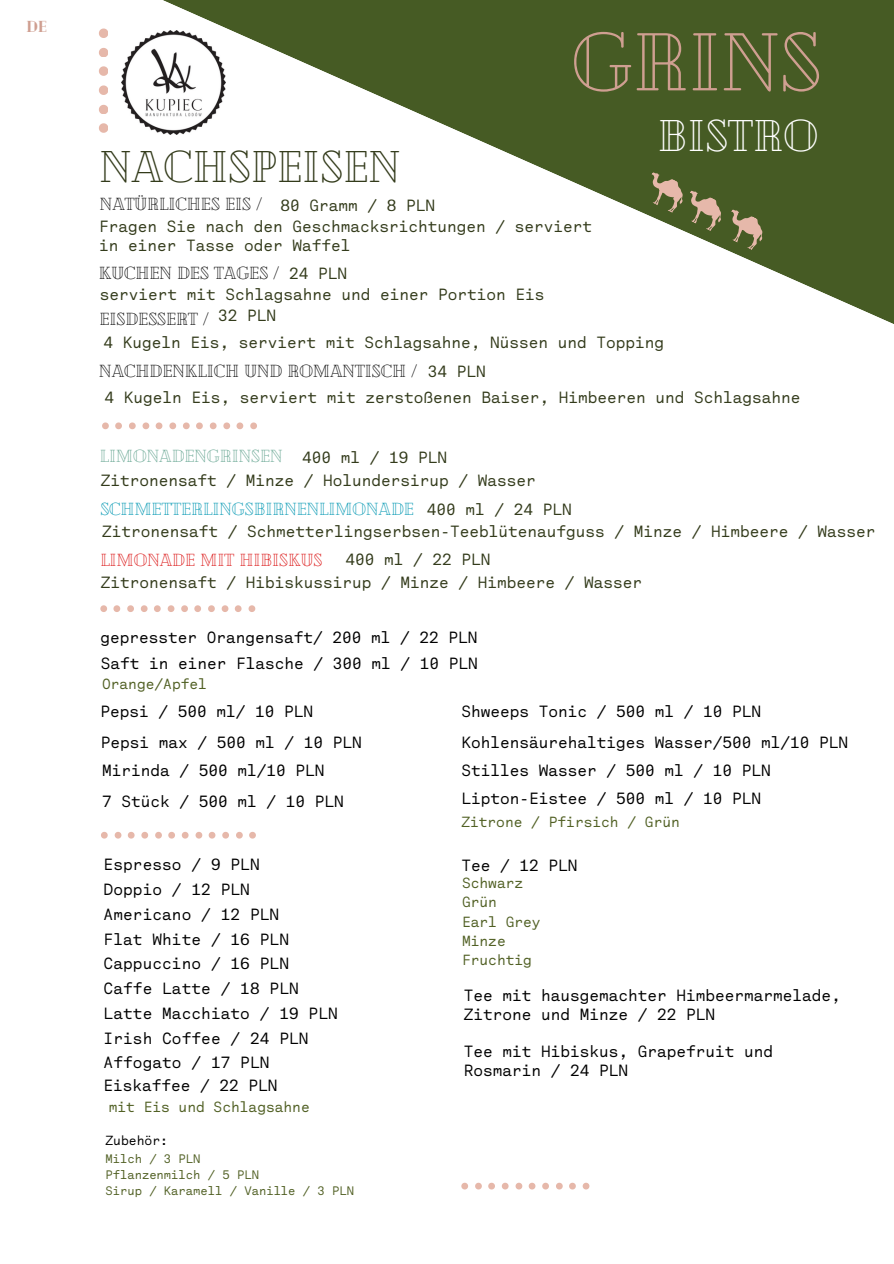
<style>
.page{position:relative;width:894px;height:1264px;background:#fff}
.page>*{position:absolute;margin:0;border:0;box-sizing:border-box;transform-origin:0 0}
.t1{font:81.6px "Cheque";color:#cf9f91}
.t2{font:44.25px "Cheque";color:#333b1b}
.t3{font:44.25px "Cheque";color:#fff}
.t4{font:17.4px "Cheque";color:#000}
.t5{font:17.4px "Cheque";color:#0097b2}
.t6{font:17.4px "Cheque";color:#db1313}
.t7{font:17.4px "Cheque";color:#67a692}
.t8{font:15.9px/24.8px "Monoist";color:#000}
.t9{font:15.9px/19.2px "Monoist";color:#333b1b}
.t10{font:900 15.9px "Cheque";color:#cf9f91}
.t11{font:14.4px/19.2px "Monoist";color:#516024}
.t12{font:12.9px "Monoist";color:#000}
.t13{font:12px "Monoist";color:#516024}
</style>
<div class="page">
<svg style="left:99px;top:0;width:794px;height:430px"></svg>
<svg style="left:248px;top:605px;width:7px;height:7px"></svg>
<svg style="left:208px;top:605px;width:7px;height:7px"></svg>
<svg style="left:235px;top:605px;width:6px;height:7px"></svg>
<svg style="left:194px;top:605px;width:7px;height:7px"></svg>
<svg style="left:221px;top:605px;width:7px;height:7px"></svg>
<svg style="left:181px;top:605px;width:7px;height:7px"></svg>
<svg style="left:168px;top:605px;width:6px;height:7px"></svg>
<svg style="left:127px;top:605px;width:7px;height:7px"></svg>
<svg style="left:154px;top:605px;width:7px;height:7px"></svg>
<svg style="left:113px;top:605px;width:7px;height:7px"></svg>
<svg style="left:141px;top:605px;width:6px;height:7px"></svg>
<svg style="left:100px;top:605px;width:7px;height:7px"></svg>
<svg style="left:101px;top:831px;width:7px;height:7px"></svg>
<svg style="left:141px;top:831px;width:7px;height:7px"></svg>
<svg style="left:115px;top:832px;width:6px;height:6px"></svg>
<svg style="left:155px;top:831px;width:7px;height:7px"></svg>
<svg style="left:128px;top:831px;width:6px;height:7px"></svg>
<svg style="left:168px;top:831px;width:7px;height:7px"></svg>
<svg style="left:182px;top:831px;width:6px;height:7px"></svg>
<svg style="left:222px;top:831px;width:7px;height:7px"></svg>
<svg style="left:195px;top:832px;width:7px;height:6px"></svg>
<svg style="left:236px;top:831px;width:7px;height:7px"></svg>
<svg style="left:209px;top:832px;width:6px;height:6px"></svg>
<svg style="left:249px;top:831px;width:7px;height:7px"></svg>
<svg style="left:639px;top:169px;width:130px;height:83px"></svg>
<svg style="left:461px;top:1182px;width:7px;height:7px"></svg>
<svg style="left:501px;top:1182px;width:7px;height:7px"></svg>
<svg style="left:475px;top:1182px;width:6px;height:7px"></svg>
<svg style="left:515px;top:1182px;width:7px;height:7px"></svg>
<svg style="left:488px;top:1182px;width:7px;height:7px"></svg>
<svg style="left:528px;top:1182px;width:7px;height:7px"></svg>
<svg style="left:542px;top:1182px;width:7px;height:7px"></svg>
<svg style="left:582px;top:1182px;width:7px;height:7px"></svg>
<svg style="left:556px;top:1182px;width:6px;height:7px"></svg>
<svg style="left:569px;top:1182px;width:6px;height:7px"></svg>
<img style="left:121px;top:31px;width:104px;height:103px">
<svg style="left:250px;top:422px;width:7px;height:7px"></svg>
<svg style="left:210px;top:422px;width:6px;height:7px"></svg>
<svg style="left:236px;top:422px;width:7px;height:7px"></svg>
<svg style="left:196px;top:422px;width:7px;height:7px"></svg>
<svg style="left:223px;top:422px;width:7px;height:7px"></svg>
<svg style="left:183px;top:422px;width:7px;height:7px"></svg>
<svg style="left:169px;top:422px;width:7px;height:7px"></svg>
<svg style="left:129px;top:422px;width:7px;height:7px"></svg>
<svg style="left:156px;top:422px;width:6px;height:7px"></svg>
<svg style="left:115px;top:422px;width:7px;height:7px"></svg>
<svg style="left:142px;top:422px;width:7px;height:7px"></svg>
<svg style="left:102px;top:422px;width:7px;height:7px"></svg>
<p class="t10" style="left:26px;top:16px;width:22px">de</p>
<p class="t1" style="left:571px;top:9px;width:251px">GRINS</p>
<p class="t3" style="left:657px;top:106px;width:162px">BISTRO</p>
<p class="t2" style="left:100px;top:137px;width:302px">NACHSPEISEN</p>
<p class="t4" style="left:100px;top:192px;width:163px">NATÜRLICHES EIS /</p>
<p class="t9" style="left:99px;top:217px;width:494px">Fragen Sie nach den Geschmacksrichtungen / serviert in einer Tasse oder Waffel</p>
<p class="t9" style="left:280px;top:196px;width:156px">80 Gramm / 8 PLN</p>
<h4 class="t4" style="left:99px;top:261px;width:182px">KUCHEN DES TAGES /</h4>
<h4 class="t9" style="left:289px;top:264px;width:59px">24 PLN</h4>
<h4 class="t9" style="left:100px;top:285px;width:446px">serviert mit Schlagsahne und einer Portion Eis</h4>
<h4 class="t9" style="left:218px;top:307px;width:59px">32 PLN</h4>
<h4 class="t4" style="left:99px;top:307px;width:111px">EISDESSERT /</h4>
<h4 class="t4" style="left:99px;top:359px;width:319px">NACHDENKLICH UND ROMANTISCH /</h4>
<h4 class="t9" style="left:104px;top:388px;width:697px">4 Kugeln Eis, serviert mit zerstoßenen Baiser, Himbeeren und Schlagsahne</h4>
<h4 class="t9" style="left:103px;top:333px;width:562px">4 Kugeln Eis, serviert mit Schlagsahne, Nüssen und Topping</h4>
<h4 class="t9" style="left:427px;top:362px;width:59px">34 PLN</h4>
<p class="t7" style="left:100px;top:444px;width:184px">LIMONADENGRINSEN</p>
<p class="t9" style="left:302px;top:448px;width:146px">400 ml / 19 PLN</p>
<p class="t9" style="left:426px;top:500px;width:146px">400 ml / 24 PLN</p>
<p class="t9" style="left:345px;top:550px;width:146px">400 ml / 22 PLN</p>
<p class="t9" style="left:101px;top:471px;width:436px">Zitronensaft / Minze / Holundersirup / Wasser</p>
<p class="t5" style="left:100px;top:497px;width:315px">SCHMETTERLINGSBIRNENLIMONADE</p>
<p class="t9" style="left:102px;top:522px;width:774px">Zitronensaft / Schmetterlingserbsen-Teeblütenaufguss / Minze / Himbeere / Wasser</p>
<p class="t6" style="left:100px;top:548px;width:223px">LIMONADE MIT HIBISKUS</p>
<p class="t9" style="left:101px;top:573px;width:542px">Zitronensaft / Hibiskussirup / Minze / Himbeere / Wasser</p>
<p class="t8" style="left:100px;top:625px;width:378px">gepresster Orangensaft/ 200 ml / 22 PLN</p>
<p class="t8" style="left:101px;top:651px;width:378px">Saft in einer Flasche / 300 ml / 10 PLN</p>
<p class="t11" style="left:102px;top:674px;width:106px">Orange/Apfel</p>
<p class="t8" style="left:100px;top:699px;width:214px">Pepsi / 500 ml/ 10 PLN</p>
<p class="t8" style="left:101px;top:730px;width:262px">Pepsi max / 500 ml / 10 PLN</p>
<p class="t8" style="left:102px;top:758px;width:224px">Mirinda / 500 ml/10 PLN</p>
<h4 class="t8" style="left:102px;top:789px;width:243px">7 Stück / 500 ml / 10 PLN</h4>
<h4 class="t8" style="left:461px;top:786px;width:301px">Lipton-Eistee / 500 ml / 10 PLN</h4>
<h4 class="t11" style="left:461px;top:812px;width:220px">Zitrone / Pfirsich / Grün</h4>
<h4 class="t8" style="left:461px;top:699px;width:301px">Shweeps Tonic / 500 ml / 10 PLN</h4>
<h3 class="t8" style="left:461px;top:730px;width:388px">Kohlensäurehaltiges Wasser/500 ml/10 PLN</h3>
<h4 class="t8" style="left:461px;top:758px;width:311px">Stilles Wasser / 500 ml / 10 PLN</h4>
<h3 class="t8" style="left:104px;top:852px;width:235px">Espresso / 9 PLN<br>Doppio / 12 PLN<br>Americano / 12 PLN<br>Flat White / 16 PLN<br>Cappuccino / 16 PLN<br>Caffe Latte / 18 PLN<br>Latte Macchiato / 19 PLN<br>Irish Coffee / 24 PLN<br>Affogato / 17 PLN</h3>
<h4 class="t8" style="left:104px;top:1073px;width:175px">Eiskaffee / 22 PLN</h4>
<p class="t11" style="left:109px;top:1098px;width:202px">mit Eis und Schlagsahne</p>
<h4 class="t12" style="left:105px;top:1132px;width:64px">Zubehör:</h4>
<p class="t13" style="left:105px;top:1151px;width:97px">Milch / 3 PLN</p>
<p class="t13" style="left:105px;top:1167px;width:155px">Pflanzenmilch / 5 PLN</p>
<p class="t13" style="left:105px;top:1183px;width:250px">Sirup / Karamell / Vanille / 3 PLN</p>
<h4 class="t8" style="left:461px;top:853px;width:117px">Tee / 12 PLN</h4>
<h4 class="t11" style="left:462px;top:874px;width:80px">Schwarz<br>Grün<br>Earl Grey<br>Minze<br>Fruchtig</h4>
<h3 class="t8" style="left:463px;top:986px;width:378px;line-height:19.2px">Tee mit hausgemachter Himbeermarmelade,<br>Zitrone und Minze / 22 PLN</h3>
<p class="t8" style="left:463px;top:1042px;width:311px;line-height:19.2px">Tee mit Hibiskus, Grapefruit und<br>Rosmarin / 24 PLN</p>
</div>
